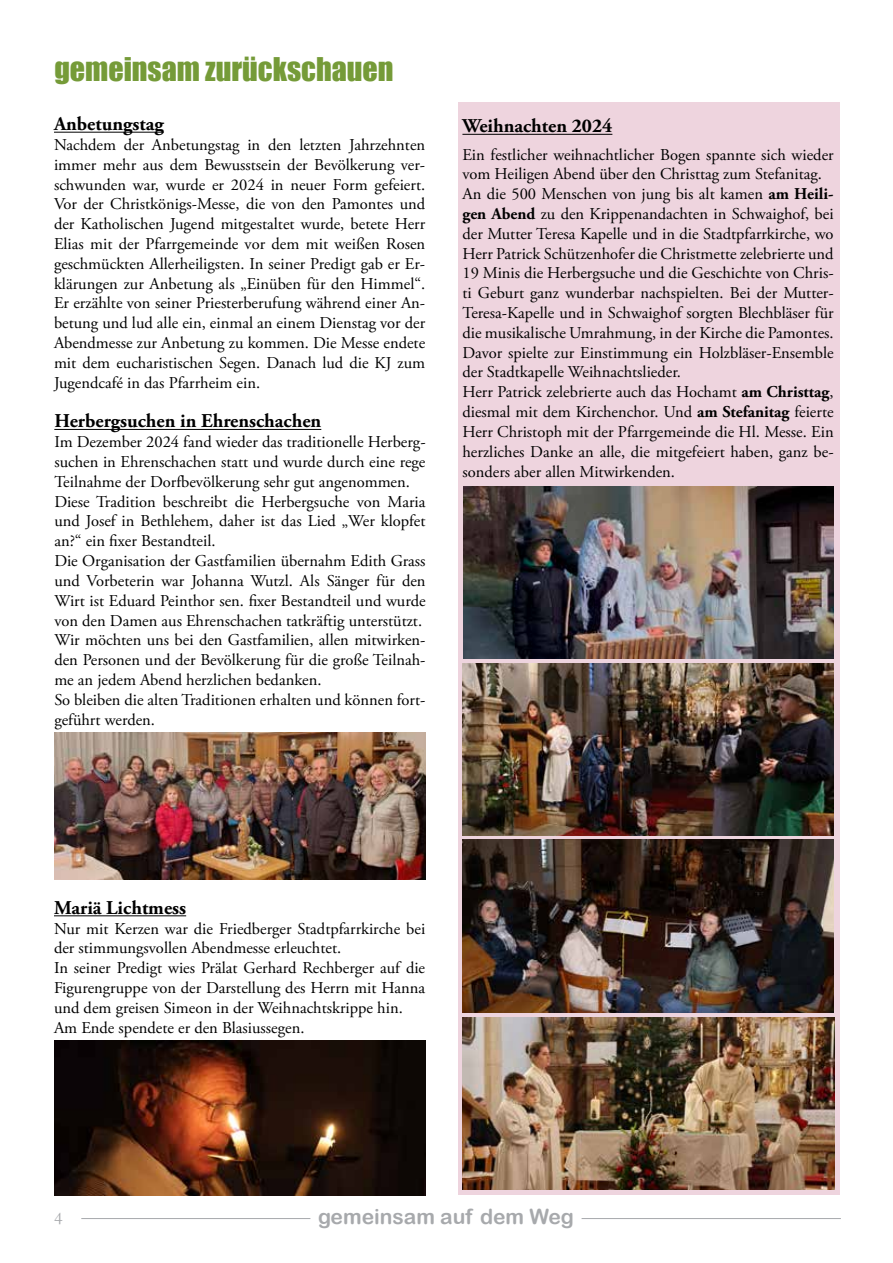
<style>
.page{position:relative;width:893px;height:1263px;background:#fff}
.page>*{position:absolute;margin:0;border:0;box-sizing:border-box;transform-origin:0 0}
.t1{font:30px "Impact";color:#759b38}
.t2{font:21px "Arial Rounded MT Bold";color:#a7a9ac}
.t3{font:700 19.5px "Adobe Garamond Pro";color:#000}
.t4{font:18px "Garamond";color:#a7a9ac}
.t5{font:16.5px/19.8px "Adobe Garamond Pro";color:#000}
.s1{font-weight:700}
</style>
<div class="page">
<hr style="left:582px;top:1218px;width:259px;height:1px;background:#a7a9ac">
<hr style="left:81px;top:1218px;width:229px;height:1px;background:#a7a9ac">
<hr style="left:54px;top:132px;width:110px;height:1px;background:#000">
<hr style="left:54px;top:915px;width:132px;height:1px;background:#000">
<hr style="left:54px;top:429px;width:267px;height:1px;background:#000">
<img style="left:54px;top:1040px;width:372px;height:156px">
<img style="left:54px;top:733px;width:371px;height:147px">
<div style="left:458px;top:102px;width:381px;height:1093px;background:#eed4de"></div>
<hr style="left:462px;top:134px;width:150px;height:1px;background:#000">
<img style="left:463px;top:486px;width:371px;height:172px">
<img style="left:463px;top:1017px;width:371px;height:172px">
<img style="left:463px;top:663px;width:370px;height:173px">
<img style="left:463px;top:840px;width:370px;height:172px">
<h1 class="t1" style="left:54px;top:46px;width:341px">gemeinsam zurückschauen</h1>
<p class="t3" style="left:54px;top:113px;width:111px">Anbetungstag</p>
<p class="t5" style="left:54px;top:135px;width:373px;text-align:justify">Nachdem der Anbetungstag in den letzten Jahrzehnten immer mehr aus dem Bewusstsein der Bevölkerung ver&shy;schwunden war, wurde er 2024 in neuer Form gefeiert.<br>Vor der Christkönigs-Messe, die von den Pamontes und der Katholischen Jugend mitgestaltet wurde, betete Herr Elias mit der Pfarrgemeinde vor dem mit weißen Rosen geschmückten Allerheiligsten. In seiner Predigt gab er Er&shy;klärungen zur Anbetung als „Einüben für den Himmel“.<br>Er erzählte von seiner Priesterberufung während einer An&shy;betung und lud alle ein, einmal an einem Dienstag vor der Abendmesse zur Anbetung zu kommen. Die Messe endete mit dem eucharistischen Segen. Danach lud die KJ zum Jugendcafé in das Pfarrheim ein.</p>
<p class="t3" style="left:54px;top:410px;width:268px">Herbergsuchen in Ehrenschachen</p>
<p class="t5" style="left:54px;top:433px;width:373px">Im Dezember 2024 fand wieder das traditionelle Herberg&shy;suchen in Ehrenschachen statt und wurde durch eine rege Teilnahme der Dorfbevölkerung sehr gut angenommen.<br>Diese Tradition beschreibt die Herbergsuche von Maria und Josef in Bethlehem, daher ist das Lied „Wer klopfet an?“ ein fixer Bestandteil.<br>Die Organisation der Gastfamilien übernahm Edith Grass und Vorbeterin war Johanna Wutzl. Als Sänger für den Wirt ist Eduard Peinthor sen. fixer Bestandteil und wurde von den Damen aus Ehrenschachen tatkräftig unterstützt.<br>Wir möchten uns bei den Gastfamilien, allen mitwirken&shy;den Personen und der Bevölkerung für die große Teilnah&shy;me an jedem Abend herzlichen bedanken.<br>So bleiben die alten Traditionen erhalten und können fort&shy;geführt werden.</p>
<p class="t3" style="left:462px;top:115px;width:151px">Weihnachten 2024</p>
<p class="t5" style="left:462px;top:145px;width:373px">Ein festlicher weihnachtlicher Bogen spannte sich wieder vom Heiligen Abend über den Christtag zum Stefanitag.<br>An die 500 Menschen von jung bis alt kamen <span class="s1">am Heili&shy;gen Abend</span> zu den Krippenandachten in Schwaighof, bei der Mutter Teresa Kapelle und in die Stadtpfarrkirche, wo Herr Patrick Schützenhofer die Christmette zelebrierte und 19 Minis die Herbergsuche und die Geschichte von Chris&shy;ti Geburt ganz wunderbar nachspielten. Bei der Mutter-Teresa-Kapelle und in Schwaighof sorgten Blechbläser für die musikalische Umrahmung, in der Kirche die Pamontes.<br>Davor spielte zur Einstimmung ein Holzbläser-Ensemble der Stadtkapelle Weihnachtslieder.<br>Herr Patrick zelebrierte auch das Hochamt <span class="s1">am Christtag</span>, diesmal mit dem Kirchenchor. Und <span class="s1">am Stefanitag</span> feierte Herr Christoph mit der Pfarrgemeinde die Hl. Messe. Ein herzliches Danke an alle, die mitgefeiert haben, ganz be&shy;sonders aber allen Mitwirkenden.</p>
<p class="t3" style="left:54px;top:896px;width:134px">Mariä Lichtmess</p>
<p class="t5" style="left:54px;top:919px;width:373px">Nur mit Kerzen war die Friedberger Stadtpfarrkirche bei der stimmungsvollen Abendmesse erleuchtet.<br>In seiner Predigt wies Prälat Gerhard Rechberger auf die Figurengruppe von der Darstellung des Herrn mit Hanna und dem greisen Simeon in der Weihnachtskrippe hin.<br>Am Ende spendete er den Blasiussegen.</p>
<p class="t4" style="left:54px;top:1206px;width:10px">4</p>
<p class="t2" style="left:318px;top:1204px;width:257px">gemeinsam auf dem Weg</p>
</div>
